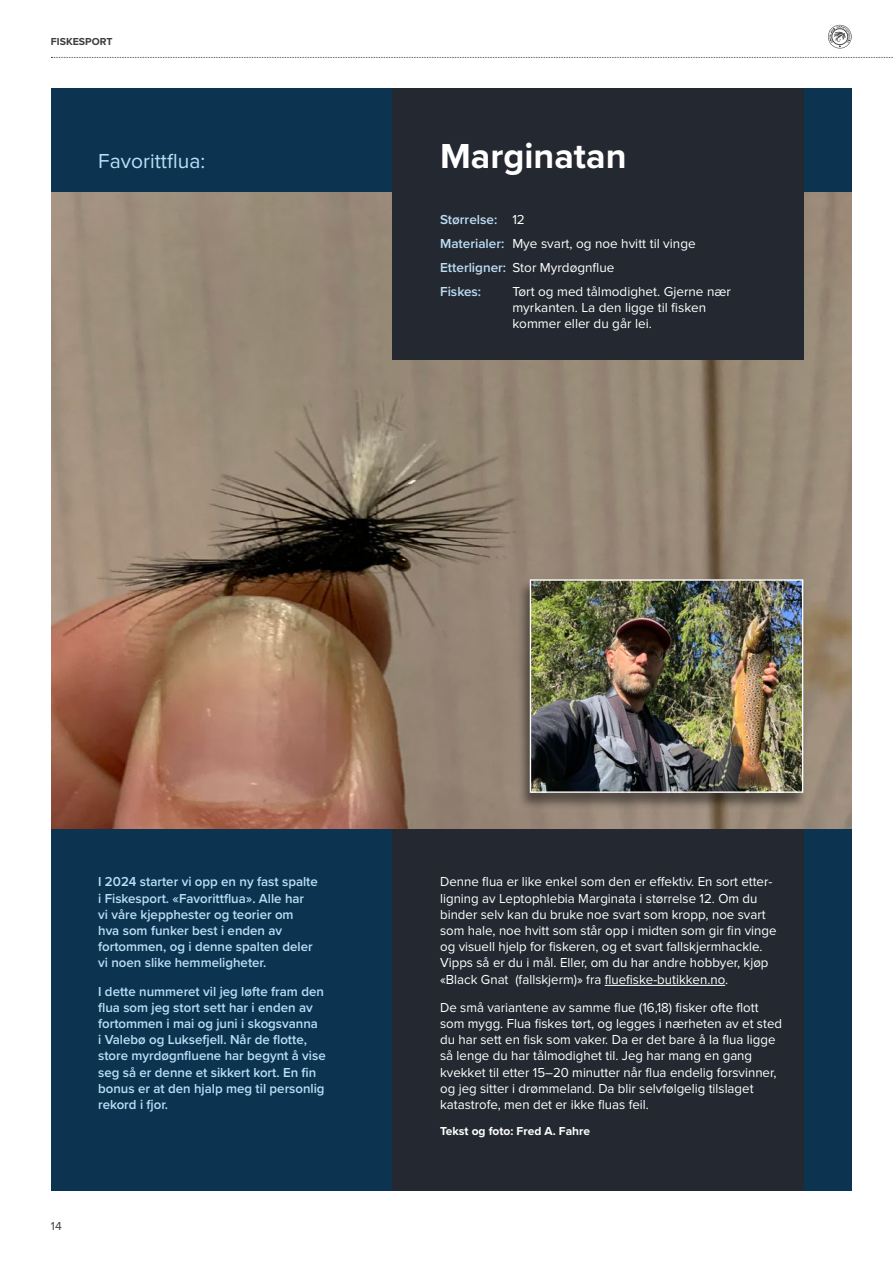
<style>
.page{position:relative;width:893px;height:1263px;background:#fff}
.page>*{position:absolute;margin:0;border:0;box-sizing:border-box;transform-origin:0 0}
.t1{font:700 36px "Proxima Nova";color:#fff}
.t2{font:21px "Proxima Nova";color:#bcdef6}
.t3{font:13.5px/16.2px "Proxima Nova";color:#fff}
.t4{font:600 13.5px/16.2px "Proxima Nova";color:#bcdef6}
.t5{font:700 12px "Proxima Nova";color:#fff}
.t6{font:12px "Proxima Nova";color:#3c3c3b}
.t7{font:700 10.5px "Proxima Nova";color:#3c3c3b}
.s1{font-weight:600;color:#bcdef6}
</style>
<div class="page">
<svg style="left:51px;top:57px;width:842px;height:1px"></svg>
<svg style="left:828px;top:25px;width:24px;height:24px"></svg>
<div style="left:52px;top:88px;width:800px;height:1102px;background:#0c3451"></div>
<div style="left:392px;top:829px;width:411px;height:361px;background:#242931"></div>
<hr style="left:605px;top:985px;width:120px;height:1px;background:#fff">
<img style="left:52px;top:193px;width:800px;height:636px">
<div style="left:392px;top:88px;width:411px;height:272px;background:#242931"></div>
<div style="left:518px;top:580px;width:289px;height:229px;background:#000;opacity:.45"></div>
<img style="left:532px;top:581px;width:269px;height:210px">
<div style="left:530px;top:579px;width:273px;height:214px;border:1px solid #fff"></div>
<p class="t7" style="left:51px;top:34px;width:63px">FISKESPORT</p>
<h2 class="t2" style="left:98px;top:149px;width:109px">Favorittflua:</h2>
<h1 class="t1" style="left:440px;top:129px;width:188px">Marginatan</h1>
<p class="t3" style="left:440px;top:208px;width:257px;line-height:23.9px"><span class="s1">Størrelse:</span> 12<br><span class="s1">Materialer:</span> Mye svart, og noe hvitt til vinge<br><span class="s1">Etterligner:</span> Stor Myrdøgnflue<br><span class="s1">Fiskes:</span></p>
<p class="t3" style="left:512px;top:284px;width:220px">Tørt og med tålmodighet. Gjerne nær myrkanten. La den ligge til fisken kommer eller du går lei.</p>
<p class="t4" style="left:98px;top:873px;width:221px">I 2024 starter vi opp en ny fast spalte i Fiskesport. «Favorittflua». Alle har<br>vi våre kjepphester og teorier om hva som funker best i enden av fortommen, og i denne spalten deler vi noen slike hemmeligheter.</p>
<p class="t4" style="left:98px;top:982px;width:229px">I dette nummeret vil jeg løfte fram den flua som jeg stort sett har i enden av fortommen i mai og juni i skogsvanna<br>i Valebø og Luksefjell. Når de flotte, store myrdøgnfluene har begynt å vise seg så er denne et sikkert kort. En fin bonus er at den hjalp meg til personlig rekord i fjor.</p>
<p class="t6" style="left:51px;top:1219px;width:12px">14</p>
<p class="t3" style="left:440px;top:874px;width:338px">Denne flua er like enkel som den er effektiv. En sort etter&shy;ligning av Leptophlebia Marginata i størrelse 12. Om du binder selv kan du bruke noe svart som kropp, noe svart som hale, noe hvitt som står opp i midten som gir fin vinge og visuell hjelp for fiskeren, og et svart fallskjermhackle.<br>Vipps så er du i mål. Eller, om du har andre hobbyer, kjøp «Black Gnat (fallskjerm)» fra fluefiske-butikken.no.</p>
<p class="t3" style="left:440px;top:999px;width:343px">De små variantene av samme flue (16,18) fisker ofte flott som mygg. Flua fiskes tørt, og legges i nærheten av et sted du har sett en fisk som vaker. Da er det bare å la flua ligge så lenge du har tålmodighet til. Jeg har mang en gang kvekket til etter 15–20 minutter når flua endelig forsvinner, og jeg sitter i drømmeland. Da blir selvfølgelig tilslaget katastrofe, men det er ikke fluas feil.</p>
<p class="t5" style="left:440px;top:1122px;width:151px">Tekst og foto: Fred A. Fahre</p>
</div>
